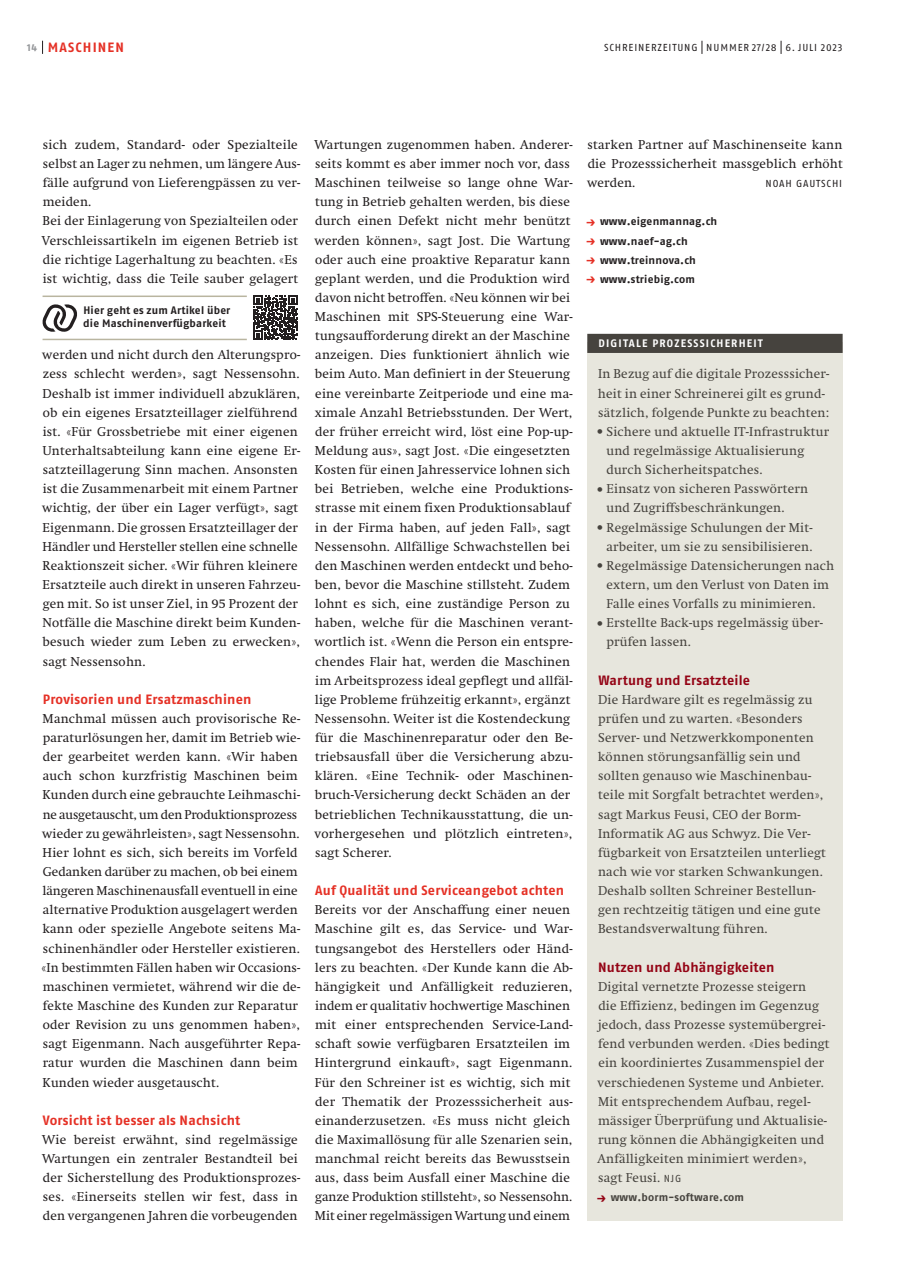
<style>
.page{position:relative;width:915px;height:1263px;background:#fff}
.page>*{position:absolute;margin:0;border:0;box-sizing:border-box;transform-origin:0 0}
.t1{font:700 13.5px "Fago OT";letter-spacing:.015em;color:#e53025}
.t2{font:700 13.5px "Fago OT";letter-spacing:.02em;color:#940415}
.t3{font:12.75px/19.2px "Swift";letter-spacing:.02em;color:#231f20}
.t4{font:12.75px/19.2px "Swift";letter-spacing:.02em;color:#46433e}
.t5{font:700 10.8px/13.5px "Fago OT";letter-spacing:.015em;color:#231f20}
.t6{font:700 10.8px "Fago OT";letter-spacing:.11em;color:#fff}
.t7{font:700 10.8px "Fago OT";letter-spacing:.02em;color:#46433e}
.t8{font:10.2px "Fago OT";letter-spacing:.085em;color:#231f20}
.s1{font-size:10.2px;color:#939598}
.s2{font-size:12px;color:#e53025}
.s3{font-family:"Fago OT";font-size:10.2px}
.s4{font-size:12px;color:#940415}
</style>
<div class="page">
<hr style="left:43px;top:339px;width:204px;height:1px;background:#b9b5a0">
<hr style="left:43px;top:296px;width:204px;height:1px;background:#b9b5a0">
<svg style="left:43px;top:304px;width:34px;height:28px"></svg>
<svg style="left:253px;top:296px;width:44px;height:44px"></svg>
<div style="left:587px;top:342px;width:255px;height:878px;background:#e7e6dd"></div>
<div style="left:587px;top:334px;width:255px;height:19px;background:#46433e"></div>
<svg style="left:42px;top:41px;width:1px;height:13px"></svg>
<svg style="left:701px;top:41px;width:1px;height:13px"></svg>
<svg style="left:780px;top:41px;width:1px;height:13px"></svg>
<p class="t1" style="left:27px;top:39px;width:98px"><span class="s1">14</span> Maschi nen</p>
<p class="t8" style="left:604px;top:41px;width:240px">SCHREINERZEITUNG NUMMER 27/28 6. Ju li 2023</p>
<p class="t3" style="left:42px;top:135px;width:260px">sich zudem, Standard- oder Spezialteile selbst an Lager zu nehmen, um längere Aus&shy;fälle aufgrund von Lieferengpässen zu ver&shy;meiden.<br>Bei der Einlagerung von Spezialteilen oder Verschleissartikeln im eigenen Betrieb ist die richtige Lagerhaltung zu beachten. «Es ist wichtig, dass die Teile sauber gelagert</p>
<p class="t5" style="left:83px;top:303px;width:149px">Hier geht es zum Artikel über die Maschinenverfügbarkeit</p>
<p class="t3" style="left:42px;top:345px;width:259px">werden und nicht durch den Alterungspro&shy;zess schlecht werden», sagt Nessensohn.<br>Deshalb ist immer individuell abzuklären, ob ein eigenes Ersatzteillager zielführend ist. «Für Grossbetriebe mit einer eigenen Unterhaltsabteilung kann eine eigene Er&shy;satzteillagerung Sinn machen. Ansonsten ist die Zusammenarbeit mit einem Partner wichtig, der über ein Lager verfügt», sagt Eigenmann. Die grossen Ersatzteillager der Händler und Hersteller stellen eine schnelle Reaktionszeit sicher. «Wir führen kleinere Ersatzteile auch direkt in unseren Fahrzeu&shy;gen mit. So ist unser Ziel, in 95 Prozent der Notfälle die Maschine direkt beim Kunden&shy;besuch wieder zum Leben zu erwecken», sagt Nessensohn.</p>
<p class="t1" style="left:43px;top:691px;width:210px">Provisorien und Ersatzmaschinen</p>
<p class="t3" style="left:41px;top:709px;width:260px">Manchmal müssen auch provisorische Re&shy;paraturlösungen her, damit im Betrieb wie&shy;der gearbeitet werden kann. «Wir haben auch schon kurzfristig Maschinen beim Kunden durch eine gebrauchte Leihmaschi&shy;ne ausgetauscht, um den Produktionsprozess wieder zu gewährleisten», sagt Nessensohn.<br>Hier lohnt es sich, sich bereits im Vorfeld Gedanken darüber zu machen, ob bei einem längeren Maschinenausfall eventuell in eine alternative Produktion ausgelagert werden kann oder spezielle Angebote seitens Ma&shy;schinenhändler oder Hersteller existieren. «In bestimmten Fällen haben wir Occasions&shy;maschinen vermietet, während wir die de&shy;fekte Maschine des Kunden zur Reparatur oder Revision zu uns genommen haben», sagt Eigenmann. Nach ausgeführter Repa&shy;ratur wurden die Maschinen dann beim Kunden wieder ausgetauscht.</p>
<p class="t1" style="left:43px;top:1112px;width:199px">Vorsicht ist besser als Nachsicht</p>
<p class="t3" style="left:42px;top:1130px;width:259px">Wie bereist erwähnt, sind regelmässige Wartungen ein zentraler Bestandteil bei der Sicherstellung des Produktionsprozes&shy;ses. «Einerseits stellen wir fest, dass in den vergangenen Jahren die vorbeugenden</p>
<p class="t3" style="left:314px;top:135px;width:259px">Wartungen zugenommen haben. Anderer&shy;seits kommt es aber immer noch vor, dass Maschinen teilweise so lange ohne War&shy;tung in Betrieb gehalten werden, bis diese durch einen Defekt nicht mehr benützt werden können», sagt Jost. Die Wartung oder auch eine proaktive Reparatur kann geplant werden, und die Produktion wird davon nicht betroffen. «Neu können wir bei Maschinen mit SPS-Steuerung eine War&shy;tungsaufforderung direkt an der Maschine anzeigen. Dies funktioniert ähnlich wie beim Auto. Man definiert in der Steuerung eine vereinbarte Zeitperiode und eine ma&shy;ximale Anzahl Betriebsstunden. Der Wert, der früher erreicht wird, löst eine Pop-up-Meldung aus», sagt Jost. «Die eingesetzten Kosten für einen Jahresservice lohnen sich bei Betrieben, welche eine Produktions&shy;strasse mit einem fixen Produktionsablauf in der Firma haben, auf jeden Fall», sagt Nessensohn. Allfällige Schwachstellen bei den Maschinen werden entdeckt und beho&shy;ben, bevor die Maschine stillsteht. Zudem lohnt es sich, eine zuständige Person zu haben, welche für die Maschinen verant&shy;wortlich ist. «Wenn die Person ein entspre&shy;chendes Flair hat, werden die Maschinen im Arbeitsprozess ideal gepflegt und allfäl&shy;lige Probleme frühzeitig erkannt», ergänzt Nessensohn. Weiter ist die Kostendeckung für die Maschinenreparatur oder den Be&shy;triebsausfall über die Versicherung abzu&shy;klären. «Eine Technik- oder Maschinen&shy;bruch-Versicherung deckt Schäden an der betrieblichen Technikausstattung, die un&shy;vorhergesehen und plötzlich eintreten», sagt Scherer.</p>
<p class="t1" style="left:315px;top:882px;width:250px">Auf Qualität und Serviceangebot achten</p>
<p class="t3" style="left:315px;top:900px;width:259px">Bereits vor der Anschaffung einer neuen Maschine gilt es, das Service- und War&shy;tungsangebot des Herstellers oder Händ&shy;lers zu beachten. «Der Kunde kann die Ab&shy;hängigkeit und Anfälligkeit reduzieren, indem er qualitativ hochwertige Maschinen mit einer entsprechenden Service-Land&shy;schaft sowie verfügbaren Ersatzteilen im Hintergrund einkauft», sagt Eigenmann.<br>Für den Schreiner ist es wichtig, sich mit der Thematik der Prozesssicherheit aus&shy;einanderzusetzen. «Es muss nicht gleich die Maximallösung für alle Szenarien sein, manchmal reicht bereits das Bewusstsein aus, dass beim Ausfall einer Maschine die ganze Produktion stillsteht», so Nessensohn.<br>Mit einer regelmässigen Wartung und einem</p>
<p class="t3" style="left:586px;top:135px;width:257px;text-align:justify">starken Partner auf Maschinenseite kann die Prozesssicherheit massgeblich erhöht werden.</p>
<p class="t8" style="left:765px;top:177px;width:78px">NOAH GAUTSCHI</p>
<p class="t5" style="left:585px;top:215px;width:133px"><span class="s2">→</span> www.eigenmannag.ch</p>
<p class="t5" style="left:585px;top:234px;width:104px"><span class="s2">→</span> www.naef-ag.ch</p>
<p class="t5" style="left:585px;top:253px;width:112px"><span class="s2">→</span> www.treinnova.ch</p>
<p class="t5" style="left:585px;top:272px;width:111px"><span class="s2">→</span> www.striebig.com</p>
<p class="t6" style="left:598px;top:337px;width:166px">DIGITALE PROZESSSICHERHEIT</p>
<p class="t4" style="left:597px;top:365px;width:233px">In Bezug auf die digitale Prozesssicher&shy;heit in einer Schreinerei gilt es grund&shy;sätzlich, folgende Punkte zu beachten:</p>
<p class="t4" style="left:606px;top:422px;width:224px;text-indent:-10px">• Sichere und aktuelle IT-Infrastruktur und regelmässige Aktualisierung durch Sicherheitspatches.</p>
<p class="t4" style="left:606px;top:479px;width:203px;text-indent:-10px">• Einsatz von sicheren Passwörtern und Zugriffsbeschränkungen.</p>
<p class="t4" style="left:596px;top:518px;width:217px;text-align:right">• Regelmässige Schulungen der Mit&shy;arbeiter, um sie zu sensibilisieren.</p>
<p class="t4" style="left:606px;top:556px;width:229px;text-indent:-10px">• Regelmässige Datensicherungen nach extern, um den Verlust von Daten im<br>Falle eines Vorfalls zu minimieren.</p>
<p class="t4" style="left:606px;top:613px;width:218px;text-indent:-10px">• Erstellte Back-ups regelmässig über&shy;prüfen lassen.</p>
<p class="t2" style="left:598px;top:672px;width:153px">Wartung und Ersatzteile</p>
<p class="t4" style="left:597px;top:690px;width:229px">Die Hardware gilt es regelmässig zu prüfen und zu warten. «Besonders Server- und Netzwerkkomponenten können störungsanfällig sein und sollten genauso wie Maschinenbau&shy;teile mit Sorgfalt betrachtet werden», sagt Markus Feusi, CEO der Borm-Informatik AG aus Schwyz. Die Ver&shy;fügbarkeit von Ersatzteilen unterliegt nach wie vor starken Schwankungen.<br>Deshalb sollten Schreiner Bestellun&shy;gen rechtzeitig tätigen und eine gute Bestandsverwaltung führen.</p>
<p class="t2" style="left:598px;top:959px;width:178px">N utzen und Abhängigkeiten</p>
<p class="t4" style="left:597px;top:977px;width:234px">Digital vernetzte Prozesse steigern<br>die Effizienz, bedingen im Gegenzug jedoch, dass Prozesse systemübergrei&shy;fend verbunden werden. «Dies bedingt ein koordiniertes Zusammenspiel der verschiedenen Systeme und Anbieter.<br>Mit entsprechendem Aufbau, regel&shy;mässiger Überprüfung und Aktualisie&shy;rung können die Abhängigkeiten und Anfälligkeiten minimiert werden», sagt Feusi. <span class="s3">NJG</span></p>
<p class="t7" style="left:596px;top:1191px;width:149px"><span class="s4">→</span> www.borm-software.com</p>
</div>
